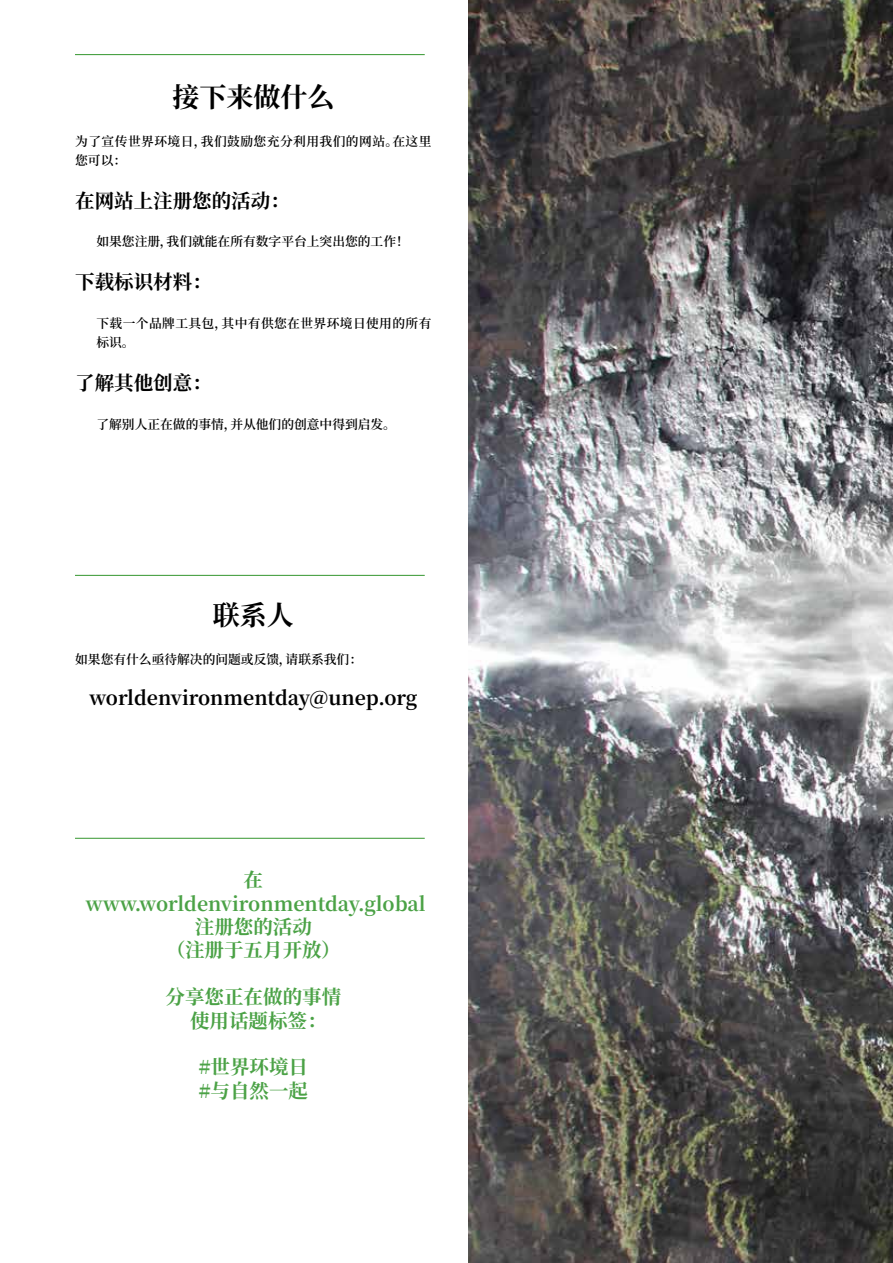
<style>
.page{position:relative;width:893px;height:1263px;background:#fff}
.page>*{position:absolute;margin:0;border:0;box-sizing:border-box;transform-origin:0 0}
.t1{font:700 27px "Source Han Serif CN";color:#000}
.t2{font:700 19.5px/23.4px "Source Han Serif CN";color:#4ba246;text-align:center}
.t3{font:700 19.5px "Source Han Serif CN";color:#000}
.t4{font:600 12.75px "Source Han Serif CN";color:#000}
.t5{font:600 12.75px/19.5px "Source Han Serif CN";letter-spacing:.035em;color:#000}
.t6{font:600 12.75px/19.5px "Source Han Serif CN";letter-spacing:.03em;color:#000}
</style>
<div class="page">
<img style="left:468px;top:0;width:425px;height:1263px">
<hr style="left:75px;top:575px;width:350px;height:1px;background:#4ba246">
<hr style="left:75px;top:838px;width:350px;height:1px;background:#4ba246">
<hr style="left:75px;top:54px;width:350px;height:1px;background:#4ba246">
<h1 class="t1" style="left:172px;top:82px;width:163px">接下来做什么</h1>
<p class="t5" style="left:75px;top:132px;width:358px">为了宣传世界环境日，我们鼓励您充分利用我们的网站。在这里您可以：</p>
<p class="t3" style="left:75px;top:190px;width:216px">在网站上注册您的活动：</p>
<p class="t4" style="left:96px;top:234px;width:314px">如果您注册，我们就能在所有数字平台上突出您的工作！</p>
<p class="t3" style="left:75px;top:270px;width:138px">下载标识材料：</p>
<p class="t6" style="left:96px;top:313px;width:337px">下载一个品牌工具包，其中有供您在世界环境日使用的所有标识。</p>
<p class="t3" style="left:75px;top:372px;width:138px">了解其他创意：</p>
<p class="t4" style="left:96px;top:417px;width:301px">了解别人正在做的事情，并从他们的创意中得到启发。</p>
<h1 class="t1" style="left:213px;top:600px;width:82px">联系人</h1>
<p class="t4" style="left:75px;top:652px;width:288px">如果您有什么亟待解决的问题或反馈，请联系我们：</p>
<p class="t3" style="left:89px;top:687px;width:329px">worldenvironmentday@unep.org</p>
<p class="t2" style="left:86px;top:869px;width:341px">在www.worldenvironmentday.global注册您的活动<br>（注册于五月开放）</p>
<p class="t2" style="left:166px;top:986px;width:177px">分享您正在做的事情使用话题标签：</p>
<p class="t2" style="left:199px;top:1056px;width:111px;text-align:left">#世界环境日#与自然一起</p>
</div>
